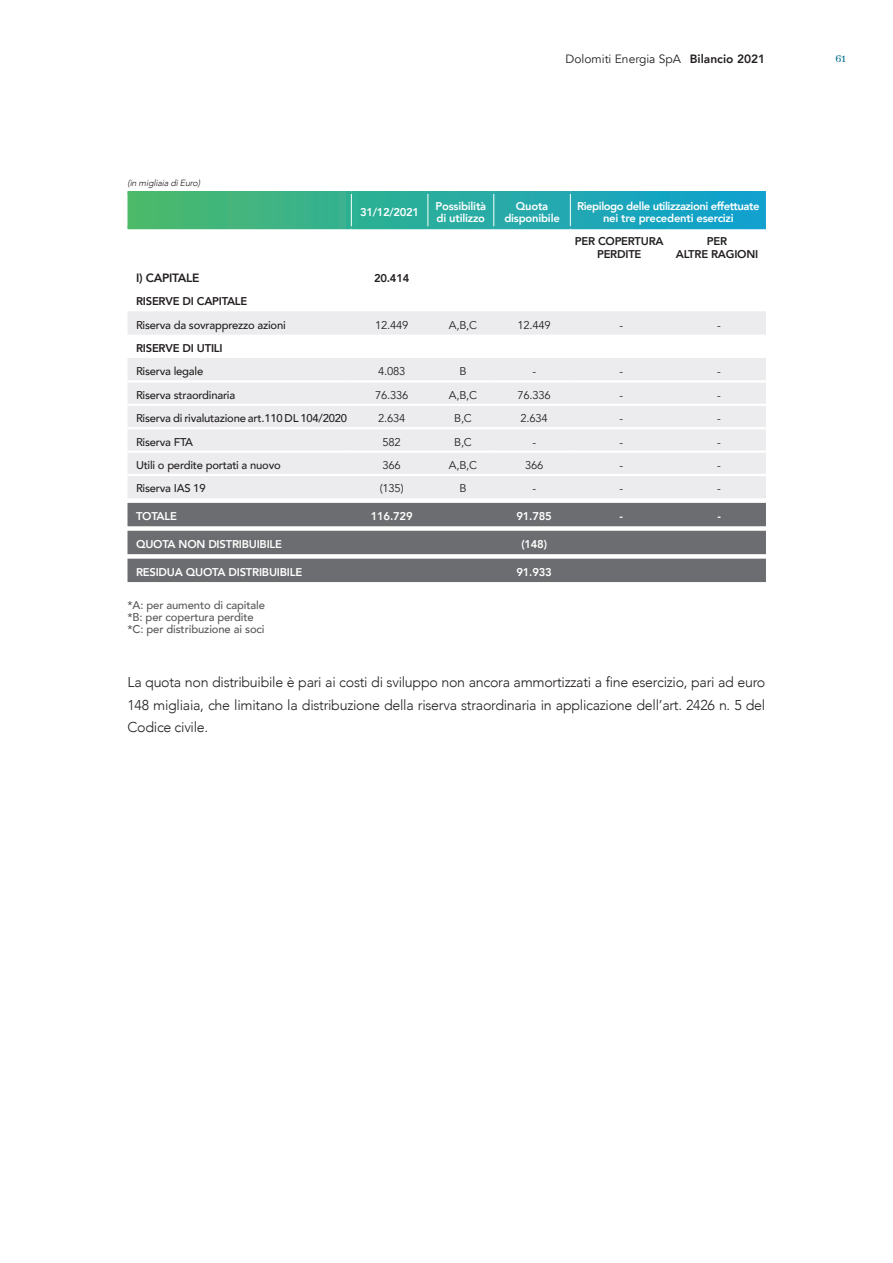
<style>
.page{position:relative;width:893px;height:1263px;background:#fff}
.page>*{position:absolute;margin:0;border:0;box-sizing:border-box;transform-origin:0 0}
._01_Corpo_testo{font:300 14.25px/22.5px "Avenir";letter-spacing:-.02em;color:#231f20;text-align:justify}
.t1{font:12px "Avenir";color:#231f20}
.Intestazione_Tabella{font:800 12px "Avenir";letter-spacing:-.02em;color:#231f20}
.t2{font:500 12px "Abhaya Libre";color:#006f90}
.Testo_Tabella{font:500 11.25px "Avenir";letter-spacing:-.02em;color:#231f20}
.Testo_Tabella-2{font:11.25px "Avenir";letter-spacing:-.02em;color:#231f20}
.Testo_Tabella-3{font:800 11.25px "Avenir";letter-spacing:-.02em;color:#fff}
.Intestazione_Tabella-2{font:800 11.25px "Avenir";letter-spacing:-.02em;color:#fff}
.Dida_Tabella{font:500 11.25px "Avenir";letter-spacing:-.01em;color:#57585a}
.Testo_Tabella-4{font:800 11.25px/13.5px "Avenir";letter-spacing:-.02em;color:#231f20;text-align:center}
.Intestazione_Tabella-3{font:800 11.25px "Avenir";letter-spacing:-.04em;color:#fff}
.Intestazione_Tabella-4{font:800 11.25px "Avenir";color:#231f20}
.Testo_Tabella-5{font:italic 300 9px "Avenir";color:#231f20}
.s1{font-weight:800}
</style>
<div class="page">
<svg style="left:127px;top:194px;width:639px;height:32px;background:#2cad9f"></svg>
<svg style="left:128px;top:311px;width:638px;height:187px;fill:#ececee"></svg>
<svg style="left:127px;top:503px;width:639px;height:79px;background:#7d7d80"></svg>
<hr style="left:570px;top:194px;width:1px;height:32px;background:#fff">
<hr style="left:351px;top:194px;width:1px;height:32px;background:#fff">
<hr style="left:427px;top:194px;width:1px;height:32px;background:#fff">
<hr style="left:493px;top:194px;width:1px;height:32px;background:#fff">
<hr style="left:127px;top:380px;width:224px;height:3px;background:#fff">
<hr style="left:351px;top:380px;width:77px;height:3px;background:#fff">
<hr style="left:428px;top:380px;width:66px;height:3px;background:#fff">
<hr style="left:494px;top:380px;width:76px;height:3px;background:#fff">
<hr style="left:570px;top:380px;width:98px;height:3px;background:#fff">
<hr style="left:668px;top:380px;width:98px;height:3px;background:#fff">
<hr style="left:127px;top:404px;width:224px;height:2px;background:#fff">
<hr style="left:351px;top:404px;width:77px;height:2px;background:#fff">
<hr style="left:428px;top:404px;width:66px;height:2px;background:#fff">
<hr style="left:494px;top:404px;width:76px;height:2px;background:#fff">
<hr style="left:570px;top:404px;width:98px;height:2px;background:#fff">
<hr style="left:668px;top:404px;width:98px;height:2px;background:#fff">
<hr style="left:127px;top:427px;width:224px;height:2px;background:#fff">
<hr style="left:351px;top:427px;width:77px;height:2px;background:#fff">
<hr style="left:428px;top:427px;width:66px;height:2px;background:#fff">
<hr style="left:494px;top:427px;width:76px;height:2px;background:#fff">
<hr style="left:570px;top:427px;width:98px;height:2px;background:#fff">
<hr style="left:668px;top:427px;width:98px;height:2px;background:#fff">
<hr style="left:127px;top:450px;width:224px;height:3px;background:#fff">
<hr style="left:351px;top:450px;width:77px;height:3px;background:#fff">
<hr style="left:428px;top:450px;width:66px;height:3px;background:#fff">
<hr style="left:494px;top:450px;width:76px;height:3px;background:#fff">
<hr style="left:570px;top:450px;width:98px;height:3px;background:#fff">
<hr style="left:668px;top:450px;width:98px;height:3px;background:#fff">
<hr style="left:127px;top:474px;width:224px;height:2px;background:#fff">
<hr style="left:351px;top:474px;width:77px;height:2px;background:#fff">
<hr style="left:428px;top:474px;width:66px;height:2px;background:#fff">
<hr style="left:494px;top:474px;width:76px;height:2px;background:#fff">
<hr style="left:570px;top:474px;width:98px;height:2px;background:#fff">
<hr style="left:668px;top:474px;width:98px;height:2px;background:#fff">
<p class="Testo_Tabella-5" style="left:127px;top:178px;width:76px">(in migliaia diEuro)</p>
<p class="t1" style="left:566px;top:51px;width:201px">Dolomiti Energia SpA <span class="s1">Bilancio 2021</span></p>
<p class="t2" style="left:835px;top:52px;width:12px">61</p>
<p class="Intestazione_Tabella-2" style="left:360px;top:202px;width:60px">31/12/2021</p>
<p class="Intestazione_Tabella-2" style="left:435px;top:196px;width:52px">Possibilità</p>
<p class="Intestazione_Tabella-2" style="left:437px;top:208px;width:50px">di utilizzo</p>
<p class="Intestazione_Tabella-2" style="left:516px;top:196px;width:34px">Quota</p>
<p class="Intestazione_Tabella-2" style="left:504px;top:208px;width:57px">disponibile</p>
<p class="Intestazione_Tabella-3" style="left:577px;top:196px;width:184px">Riepilogo delle utilizzazioni effettuate</p>
<p class="Intestazione_Tabella-2" style="left:603px;top:208px;width:132px">nei tre precedenti esercizi</p>
<p class="Testo_Tabella-4" style="left:575px;top:234px;width:90px">PER COPERTURA<br>PERDITE</p>
<p class="Testo_Tabella-4" style="left:707px;top:234px;width:22px">PER</p>
<p class="Testo_Tabella-4" style="left:676px;top:247px;width:84px">ALTRE RAGIONI</p>
<p class="Intestazione_Tabella" style="left:136px;top:267px;width:65px">I) CAPITALE</p>
<p class="Intestazione_Tabella-4" style="left:374px;top:268px;width:37px">20.414</p>
<p class="Testo_Tabella-4" style="left:136px;top:294px;width:113px">RISERVE DI CAPITALE</p>
<p class="Testo_Tabella" style="left:136px;top:315px;width:151px">Riserva da sovrapprezzo azioni</p>
<p class="Testo_Tabella-2" style="left:375px;top:318px;width:35px">12.449</p>
<p class="Testo_Tabella-2" style="left:449px;top:318px;width:30px">A,B,C</p>
<p class="Testo_Tabella-2" style="left:518px;top:318px;width:35px">12.449</p>
<p class="Testo_Tabella-2" style="left:619px;top:318px;width:5px">-</p>
<p class="Testo_Tabella-2" style="left:717px;top:318px;width:5px">-</p>
<p class="Testo_Tabella-4" style="left:136px;top:341px;width:88px">RISERVE DI UTILI</p>
<p class="Testo_Tabella" style="left:136px;top:362px;width:69px">Riserva legale</p>
<p class="Testo_Tabella-2" style="left:378px;top:365px;width:29px">4.083</p>
<p class="Testo_Tabella-2" style="left:459px;top:365px;width:9px">B</p>
<p class="Testo_Tabella-2" style="left:532px;top:365px;width:5px">-</p>
<p class="Testo_Tabella-2" style="left:619px;top:365px;width:5px">-</p>
<p class="Testo_Tabella-2" style="left:717px;top:365px;width:5px">-</p>
<p class="Testo_Tabella" style="left:136px;top:385px;width:101px">Riserva straordinaria</p>
<p class="Testo_Tabella-2" style="left:375px;top:388px;width:35px">76.336</p>
<p class="Testo_Tabella-2" style="left:449px;top:388px;width:30px">A,B,C</p>
<p class="Testo_Tabella-2" style="left:518px;top:388px;width:35px">76.336</p>
<p class="Testo_Tabella-2" style="left:619px;top:388px;width:5px">-</p>
<p class="Testo_Tabella-2" style="left:717px;top:388px;width:5px">-</p>
<p class="Testo_Tabella" style="left:136px;top:408px;width:213px">Riserva di rivalutazione art.110 DL 104/2020</p>
<p class="Testo_Tabella-2" style="left:378px;top:412px;width:29px">2.634</p>
<p class="Testo_Tabella-2" style="left:454px;top:412px;width:19px">B,C</p>
<p class="Testo_Tabella-2" style="left:521px;top:412px;width:29px">2.634</p>
<p class="Testo_Tabella-2" style="left:619px;top:412px;width:5px">-</p>
<p class="Testo_Tabella-2" style="left:717px;top:412px;width:5px">-</p>
<p class="Testo_Tabella" style="left:136px;top:432px;width:59px">Riserva FTA</p>
<p class="Testo_Tabella-2" style="left:383px;top:435px;width:20px">582</p>
<p class="Testo_Tabella-2" style="left:454px;top:435px;width:19px">B,C</p>
<p class="Testo_Tabella-2" style="left:532px;top:435px;width:5px">-</p>
<p class="Testo_Tabella-2" style="left:619px;top:435px;width:5px">-</p>
<p class="Testo_Tabella-2" style="left:717px;top:435px;width:5px">-</p>
<p class="Testo_Tabella" style="left:136px;top:455px;width:146px">Utili o perdite portati a nuovo</p>
<p class="Testo_Tabella-2" style="left:383px;top:458px;width:20px">366</p>
<p class="Testo_Tabella-2" style="left:449px;top:458px;width:30px">A,B,C</p>
<p class="Testo_Tabella-2" style="left:525px;top:458px;width:20px">366</p>
<p class="Testo_Tabella-2" style="left:619px;top:458px;width:5px">-</p>
<p class="Testo_Tabella-2" style="left:717px;top:458px;width:5px">-</p>
<p class="Testo_Tabella" style="left:136px;top:479px;width:71px">Riserva IAS 19</p>
<p class="Testo_Tabella-2" style="left:380px;top:482px;width:25px">(135)</p>
<p class="Testo_Tabella-2" style="left:459px;top:482px;width:9px">B</p>
<p class="Testo_Tabella-2" style="left:532px;top:482px;width:5px">-</p>
<p class="Testo_Tabella-2" style="left:619px;top:482px;width:5px">-</p>
<p class="Testo_Tabella-2" style="left:717px;top:482px;width:5px">-</p>
<p class="Testo_Tabella-3" style="left:136px;top:506px;width:42px">TOTALE</p>
<p class="Testo_Tabella-3" style="left:371px;top:506px;width:43px">116.729</p>
<p class="Testo_Tabella-3" style="left:516px;top:506px;width:37px">91.785</p>
<p class="Testo_Tabella-3" style="left:620px;top:506px;width:5px">-</p>
<p class="Testo_Tabella-3" style="left:717px;top:506px;width:5px">-</p>
<p class="Testo_Tabella-3" style="left:136px;top:534px;width:148px">QUOTA NON DISTRIBUIBILE</p>
<p class="Testo_Tabella-3" style="left:521px;top:534px;width:27px">(148)</p>
<p class="Testo_Tabella-3" style="left:136px;top:562px;width:168px">RESIDUA QUOTA DISTRIBUIBILE</p>
<p class="Testo_Tabella-3" style="left:516px;top:562px;width:37px">91.933</p>
<p class="Dida_Tabella" style="left:127px;top:595px;width:139px">*A: per aumento di capitale</p>
<p class="Dida_Tabella" style="left:127px;top:607px;width:128px">*B: per copertura perdite</p>
<p class="Dida_Tabella" style="left:127px;top:619px;width:139px">*C: per distribuzione ai soci</p>
<p class="_01_Corpo_testo" style="left:127px;top:671px;width:639px">La quota non distribuibile è pari ai costi di sviluppo non ancora ammortizzati a fine esercizio, pari ad euro 148 migliaia, che limitano la distribuzione della riserva straordinaria in applicazione dell’art. 2426 n. 5 del Codice civile.</p>
</div>
